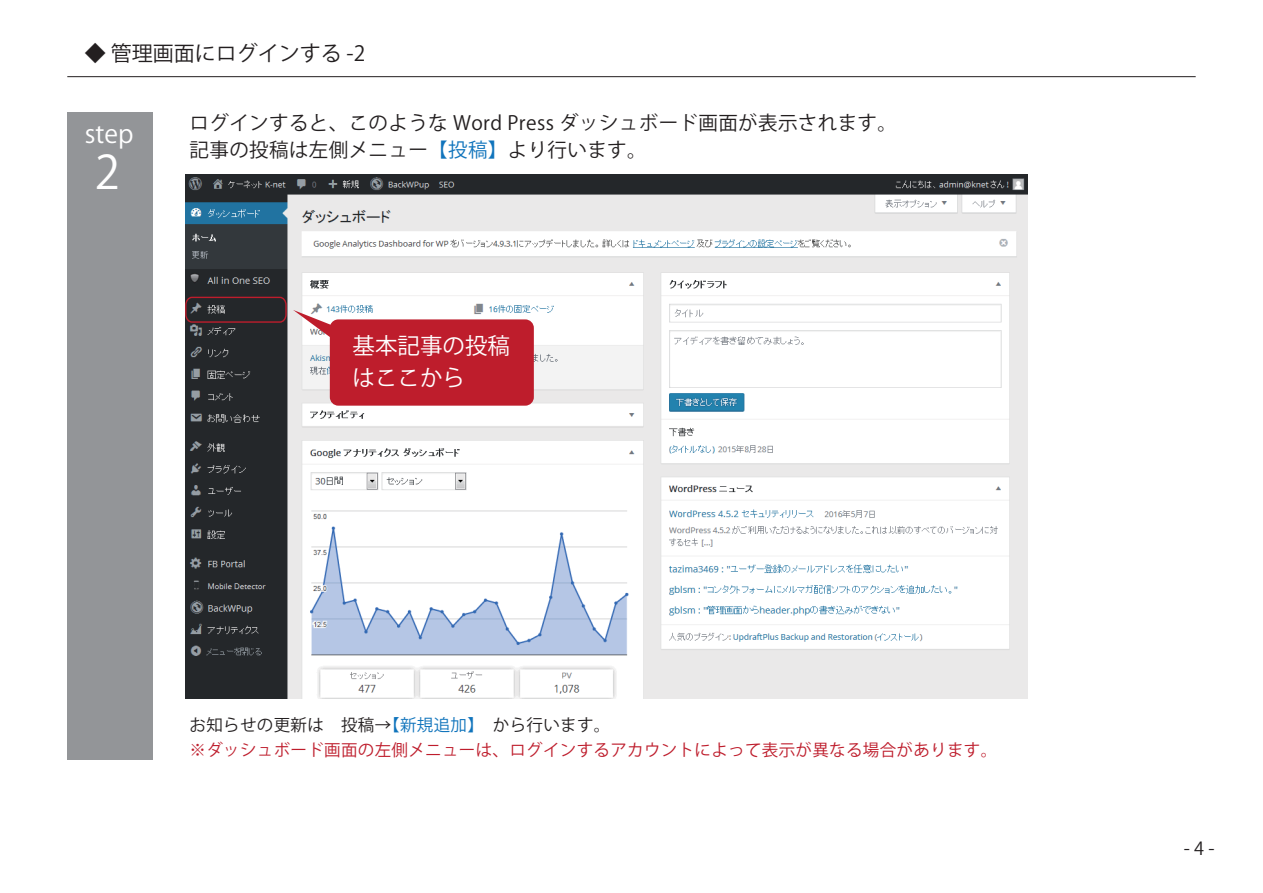
<style>
.page{position:relative;width:1263px;height:893px;background:#fff}
.page>*{position:absolute;margin:0;border:0;box-sizing:border-box;transform-origin:0 0}
.t1{font:45.9px "Koz Go Pro";color:#fff}
.t2{font:25.2px "Koz Go Pro";color:#fff}
.t3{font:22.5px/32px "Koz Go Pro";color:#fff}
.t4{font:21px "Koz Go Pro";color:#231f20}
.t5{font:19.5px/27px "Koz Go Pro";letter-spacing:.02em;color:#231f20}
.t6{font:18px "Koz Go Pro";color:#231f20}
.t7{font:16.5px/25.5px "Koz Go Pro";letter-spacing:.02em;color:#be1d2c}
.s1{color:#1074bc}
.s2{color:#231f20}
</style>
<div class="page">
<hr style="left:67px;top:76px;width:1129px;height:1px;background:#231f20">
<img style="left:186px;top:175px;width:841px;height:524px">
<div style="left:67px;top:112px;width:85px;height:648px;background:#939598"></div>
<svg style="left:185px;top:296px;width:102px;height:27px;background:#3b2b2f"></svg>
<svg style="left:293px;top:310px;width:241px;height:96px;background:#c94e5a"></svg>
<p class="t4" style="left:85px;top:39px;width:282px">◆ 管理画面にログインする -2</p>
<h2 class="t2" style="left:85px;top:118px;width:50px">step</h2>
<h1 class="t1" style="left:95px;top:143px;width:27px">2</h1>
<p class="t5" style="left:190px;top:110px;width:709px">ログインすると、このような Word Press ダッシュボード画面が表示されます。記事の投稿は左側メニュー<span class="s1">【投稿】</span>より行います。</p>
<h3 class="t3" style="left:353px;top:330px;width:159px">基本記事の投稿はここから</h3>
<p class="t7" style="left:190px;top:712px;width:809px"><span class="s2">お知らせの更新は　投稿→</span><span class="s1">【新規追加】</span><span class="s2">　から行います。<br></span>※ダッシュボード画面の左側メニューは、ログインするアカウントによって表示が異なる場合があります。</p>
<p class="t6" style="left:1184px;top:836px;width:32px">- 4 -</p>
</div>
